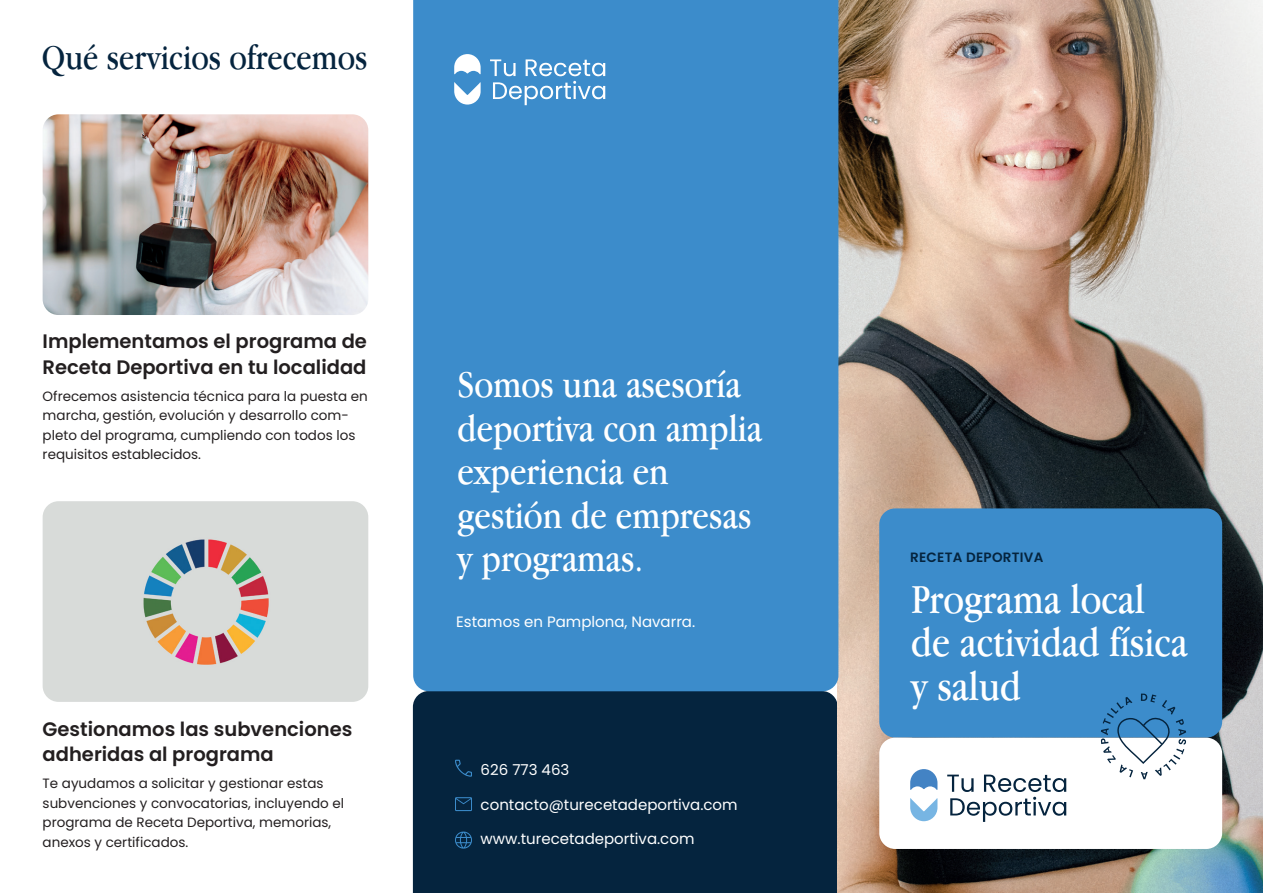
<style>
.page{position:relative;width:1263px;height:893px;background:#fff}
.page>*{position:absolute;margin:0;border:0;box-sizing:border-box;transform-origin:0 0}
.t1{font:condensed 42.6px/43.5px "Garamond IT Cby BT";color:#fff;scale:1.04 1}
.t2{font:condensed 39px/43.5px "Garamond IT Cby BT";color:#fff;scale:1.04 1}
.t3{font:condensed 36px "Garamond IT Cby BT";color:#05243e;scale:1.04 1}
.t4{font:600 19.5px/25.5px "Poppins";color:#231f20}
.t5{font:15px "Poppins";color:#fff}
.t6{font:13.5px/19.5px "Poppins";color:#231f20}
.t7{font:600 13.5px "Poppins";letter-spacing:.02em;color:#05243e}
</style>
<div class="page">
<div style="left:413px;top:691px;width:425px;height:202px;background:#05243e"></div>
<img style="left:838px;top:0;width:425px;height:893px">
<div style="left:413px;top:0;width:425px;height:691px;background:#3c8ccb"></div>
<div style="left:879px;top:508px;width:343px;height:230px;background:#3c8ccb;border-radius:16px"></div>
<div style="left:879px;top:738px;width:343px;height:111px;background:#fff;border-radius:16px"></div>
<svg style="left:910px;top:798px;width:27px;height:23px"></svg>
<svg style="left:910px;top:769px;width:27px;height:21px"></svg>
<svg style="left:947px;top:775px;width:119px;height:47px"></svg>
<svg style="left:1101px;top:694px;width:85px;height:85px"></svg>
<svg style="left:455px;top:797px;width:17px;height:14px"></svg>
<svg style="left:455px;top:760px;width:17px;height:17px"></svg>
<img style="left:43px;top:114px;width:325px;height:201px">
<img style="left:43px;top:501px;width:325px;height:201px">
<svg style="left:455px;top:832px;width:17px;height:17px"></svg>
<svg style="left:454px;top:82px;width:27px;height:23px"></svg>
<svg style="left:454px;top:54px;width:27px;height:20px"></svg>
<svg style="left:490px;top:59px;width:115px;height:46px"></svg>
<h3 class="t3" style="left:42px;top:38px;width:315px">Qué servicios ofrecemos</h3>
<h3 class="t4" style="left:43px;top:329px;width:326px">Implementamos el programa de<br>Receta Deportiva en tu localidad</h3>
<p class="t6" style="left:43px;top:386px;width:327px">Ofrecemos asistencia técnica para la puesta en marcha, gestión, evolución y desarrollo com&shy;pleto del programa, cumpliendo con todos los requisitos establecidos.</p>
<h3 class="t4" style="left:43px;top:716px;width:311px">Gestionamos las subvenciones adheridas al programa</h3>
<p class="t6" style="left:43px;top:774px;width:303px">Te ayudamos a solicitar y gestionar estas subvenciones y convocatorias, incluyendo el programa de Receta Deportiva, memorias, anexos y certificados.</p>
<h2 class="t2" style="left:458px;top:363px;width:295px">Somos una asesoría deportiva con amplia experiencia en gestión de empresas y programas.</h2>
<p class="t5" style="left:456px;top:613px;width:241px">Estamos en Pamplona, Navarra.</p>
<p class="t5" style="left:481px;top:761px;width:90px">626 773 463</p>
<p class="t5" style="left:481px;top:796px;width:259px">contacto@turecetadeportiva.com</p>
<p class="t5" style="left:481px;top:830px;width:215px">www.turecetadeportiva.com</p>
<p class="t7" style="left:910px;top:549px;width:135px">RECETA DEPORTIVA</p>
<h1 class="t1" style="left:911px;top:577px;width:267px">Programa local de actividad física y salud</h1>
</div>
